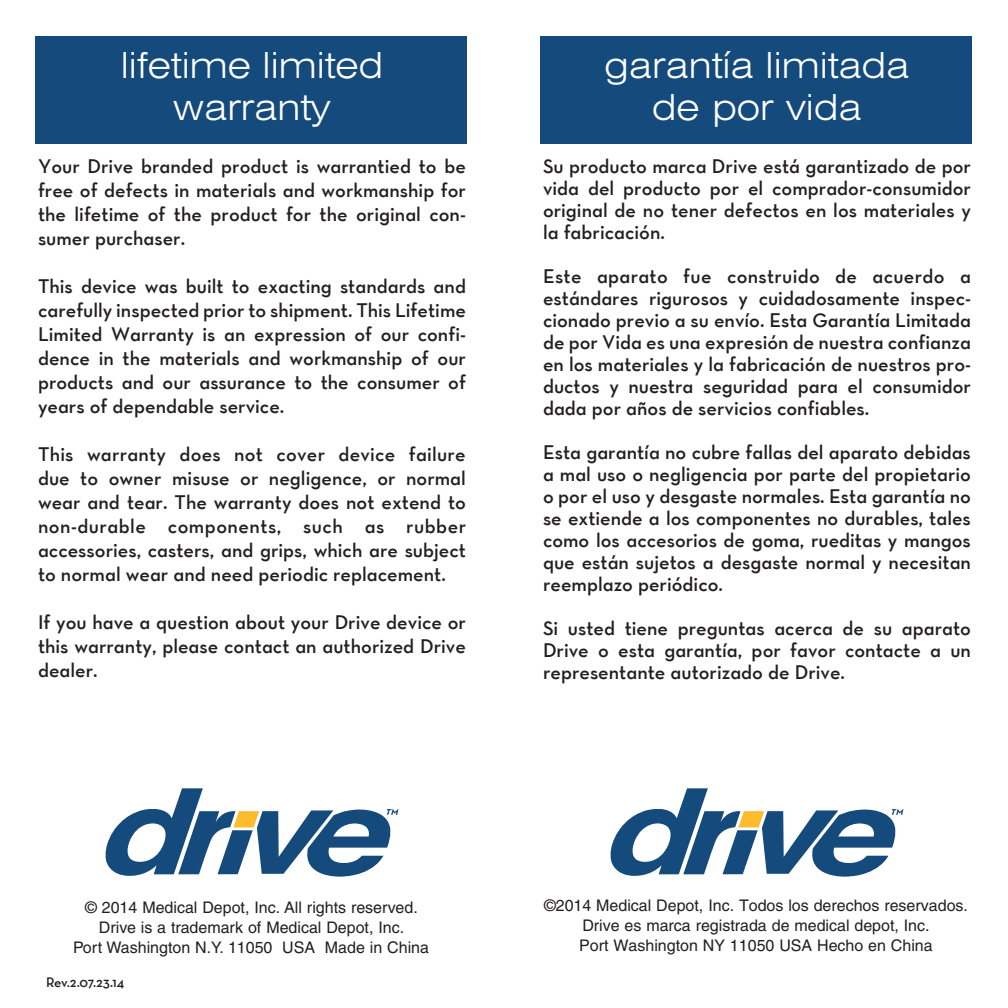
<style>
.page{position:relative;width:1008px;height:1008px;background:#fff}
.page>*{position:absolute;margin:0;border:0;box-sizing:border-box;transform-origin:0 0}
.t1{font:300 expanded 36px "Swiss 721 BT";color:#fff}
.Copy_of_Normal{font:20px/22px "Neutraface Text TT Demi Alt";color:#231f20;text-align:justify}
.t2{font:16px "Helvetica";color:#231f20}
.Copy_of_Normal-2{font:14px "Neutraface Text TT Demi Alt";letter-spacing:-.015em;color:#231f20}
</style>
<div class="page">
<div style="left:35px;top:36px;width:432px;height:108px;background:#144a7c"></div>
<svg style="left:106px;top:788px;width:292px;height:89px"></svg>
<div style="left:540px;top:36px;width:432px;height:108px;background:#144a7c"></div>
<svg style="left:611px;top:788px;width:292px;height:89px"></svg>
<p class="t1" style="left:121px;top:44px;width:264px">lifetime limited</p>
<p class="t1" style="left:173px;top:86px;width:159px">warranty</p>
<p class="Copy_of_Normal" style="left:38px;top:154px;width:430px;line-height:24px">Your Drive branded product is warrantied to be free of defects in materials and workmanship for the lifetime of the product for the original con&shy;sumer purchaser.</p>
<p class="Copy_of_Normal" style="left:38px;top:274px;width:430px;line-height:24px">This device was built to exacting standards and carefully inspected prior to shipment. This Lifetime Limited Warranty is an expression of our confi&shy;dence in the materials and workmanship of our products and our assurance to the consumer of years of dependable service.</p>
<p class="Copy_of_Normal" style="left:38px;top:442px;width:430px;line-height:24px">This warranty does not cover device failure due to owner misuse or negligence, or normal wear and tear. The warranty does not extend to non-durable components, such as rubber accessories, casters, and grips, which are subject to normal wear and need periodic replacement.</p>
<p class="Copy_of_Normal" style="left:38px;top:610px;width:430px;line-height:24px">If you have a question about your Drive device or this warranty, please contact an authorized Drive dealer.</p>
<p class="t1" style="left:604px;top:44px;width:307px">garantía limitada</p>
<p class="t1" style="left:652px;top:86px;width:211px">de por vida</p>
<p class="Copy_of_Normal" style="left:543px;top:155px;width:430px">Su producto marca Drive está garantizado de por vida del producto por el comprador-consumidor original de no tener defectos en los materiales y la fabricación.</p>
<p class="Copy_of_Normal" style="left:543px;top:265px;width:430px">Este aparato fue construido de acuerdo a estándares rigurosos y cuidadosamente inspec&shy;cionado previo a su envío. Esta Garantía Limitada de por Vida es una expresión de nuestra confianza en los materiales y la fabricación de nuestros pro&shy;ductos y nuestra seguridad para el consumidor dada por años de servicios confiables.</p>
<p class="Copy_of_Normal" style="left:543px;top:441px;width:430px">Esta garantía no cubre fallas del aparato debidas a mal uso o negligencia por parte del propietario o por el uso y desgaste normales. Esta garantía no se extiende a los componentes no durables, tales como los accesorios de goma, rueditas y mangos que están sujetos a desgaste normal y necesitan reemplazo periódico.</p>
<p class="Copy_of_Normal" style="left:543px;top:617px;width:430px">Si usted tiene preguntas acerca de su aparato Drive o esta garantía, por favor contacte a un representante autorizado de Drive.</p>
<p class="t2" style="left:85px;top:899px;width:334px">© 2014 Medical Depot, Inc. All rights reserved.</p>
<p class="t2" style="left:99px;top:919px;width:307px">Drive is a trademark of Medical Depot, Inc.</p>
<p class="t2" style="left:73px;top:939px;width:358px">Port Washington N.Y. 11050 USA Made in China</p>
<p class="Copy_of_Normal-2" style="left:46px;top:973px;width:80px">Rev.2.07.23.14</p>
<p class="t2" style="left:544px;top:897px;width:425px">©2014 Medical Depot, Inc. Todos los derechos reservados.</p>
<p class="t2" style="left:582px;top:917px;width:349px">Drive es marca registrada de medical depot, Inc.</p>
<p class="t2" style="left:579px;top:937px;width:355px">Port Washington NY 11050 USA Hecho en China</p>
</div>
